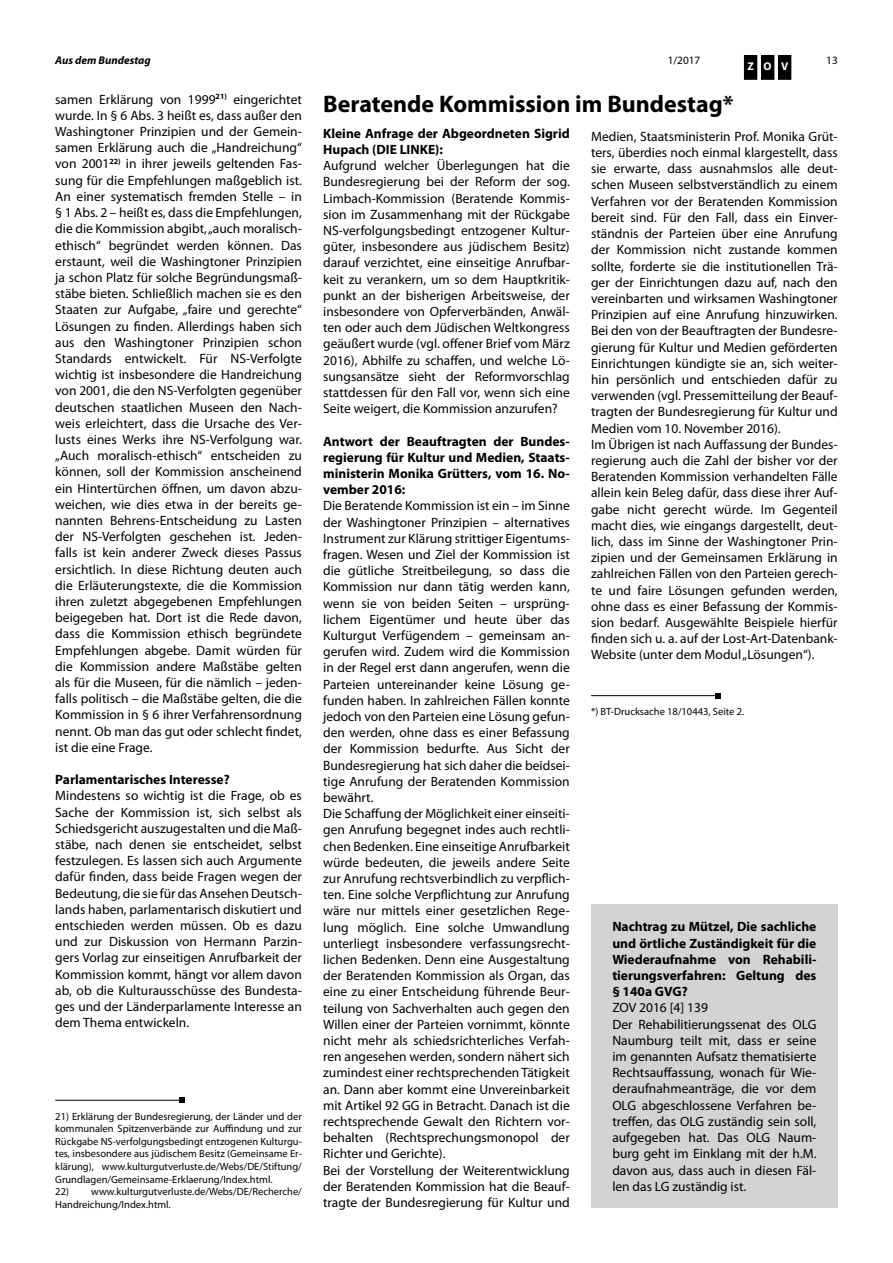
<style>
.page{position:relative;width:893px;height:1263px;background:#fff}
.page>*{position:absolute;margin:0;border:0;box-sizing:border-box;transform-origin:0 0}
.t1{font:700 24px "Myriad Pro";color:#000}
.t2{font:13.5px/16.2px "Myriad Pro";color:#000;text-align:justify}
.t3{font:700 13.5px/16.2px "Myriad Pro";color:#000;text-align:justify}
.t4{font:italic 700 11.25px "Myriad Pro";color:#000}
.t5{font:11.25px "Myriad Pro";color:#000}
.t6{font:700 11.25px "Myriad Pro";color:#fff}
.t7{font:10.5px/12.6px "Myriad Pro";color:#000;text-align:justify}
</style>
<div class="page">
<div style="left:744px;top:55px;width:13px;height:24px;background:#000"></div>
<div style="left:761px;top:55px;width:13px;height:24px;background:#000"></div>
<div style="left:778px;top:55px;width:13px;height:24px;background:#000"></div>
<div style="left:591px;top:904px;width:246px;height:303px;background:#d1d3d4"></div>
<hr style="left:55px;top:1100px;width:128px;height:1px;background:#000">
<svg style="left:180px;top:1098px;width:5px;height:5px"></svg>
<hr style="left:591px;top:695px;width:128px;height:1px;background:#000">
<svg style="left:716px;top:693px;width:5px;height:5px"></svg>
<p class="t4" style="left:55px;top:53px;width:97px">Aus dem Bundestag</p>
<p class="t2" style="left:55px;top:91px;width:248px">samen Erklärung von 1999<sup>21)</sup> eingerichtet wurde. In § 6 Abs. 3 heißt es, dass außer den Washingtoner Prinzipien und der Gemein&shy;samen Erklärung auch die „Handreichung“ von 2001<sup>22)</sup> in ihrer jeweils geltenden Fas&shy;sung für die Empfehlungen maßgeblich ist.<br>An einer systematisch fremden Stelle – in § 1 Abs. 2 – heißt es, dass die Empfehlungen, die die Kommission abgibt, „auch moralisch&shy;ethisch“ begründet werden können. Das erstaunt, weil die Washingtoner Prinzipien ja schon Platz für solche Begründungsmaß&shy;stäbe bieten. Schließlich machen sie es den Staaten zur Aufgabe, „faire und gerechte“ Lösungen zu finden. Allerdings haben sich aus den Washingtoner Prinzipien schon Standards entwickelt. Für NS-Verfolgte wichtig ist insbesondere die Handreichung von 2001, die den NS-Verfolgten gegenüber deutschen staatlichen Museen den Nach&shy;weis erleichtert, dass die Ursache des Ver&shy;lusts eines Werks ihre NS-Verfolgung war. „Auch moralisch-ethisch“ entscheiden zu können, soll der Kommission anscheinend ein Hintertürchen öffnen, um davon abzu&shy;weichen, wie dies etwa in der bereits ge&shy;nannten Behrens-Entscheidung zu Lasten der NS-Verfolgten geschehen ist. Jeden&shy;falls ist kein anderer Zweck dieses Passus ersichtlich. In diese Richtung deuten auch die Erläuterungstexte, die die Kommission ihren zuletzt abgegebenen Empfehlungen beigegeben hat. Dort ist die Rede davon, dass die Kommission ethisch begründete Empfehlungen abgebe. Damit würden für die Kommission andere Maßstäbe gelten als für die Museen, für die nämlich – jeden&shy;falls politisch – die Maßstäbe gelten, die die Kommission in § 6 ihrer Verfahrensordnung nennt. Ob man das gut oder schlecht findet, ist die eine Frage.</p>
<p class="t3" style="left:55px;top:771px;width:176px">Parlamentarisches Interesse?</p>
<p class="t2" style="left:55px;top:787px;width:248px">Mindestens so wichtig ist die Frage, ob es Sache der Kommission ist, sich selbst als Schiedsgericht auszugestalten und die Maß&shy;stäbe, nach denen sie entscheidet, selbst festzulegen. Es lassen sich auch Argumente dafür finden, dass beide Fragen wegen der Bedeutung, die sie für das Ansehen Deutsch&shy;lands haben, parlamentarisch diskutiert und entschieden werden müssen. Ob es dazu und zur Diskussion von Hermann Parzin&shy;gers Vorlag zur einseitigen Anrufbarkeit der Kommission kommt, hängt vor allem davon ab, ob die Kulturausschüsse des Bundesta&shy;ges und der Länderparlamente Interesse an dem Thema entwickeln.</p>
<p class="t7" style="left:55px;top:1109px;width:248px">21) Erklärung der Bundesregierung, der Länder und der kommunalen Spitzenverbände zur Auffindung und zur Rückgabe NS-verfolgungsbedingt entzogenen Kulturgu&shy;tes, insbesondere aus jüdischem Besitz (Gemeinsame Er&shy;klärung), www.kulturgutverluste.de/Webs/DE/Stiftung/ Grundlagen/Gemeinsame-Erklaerung/Index.html.</p>
<p class="t7" style="left:55px;top:1185px;width:248px">22) www.kulturgutverluste.de/Webs/DE/Recherche/<br>Handreichung/Index.html.</p>
<p class="t5" style="left:668px;top:53px;width:34px">1/2017</p>
<p class="t5" style="left:826px;top:53px;width:13px">13</p>
<p class="t6" style="left:747px;top:59px;width:42px">ZOV</p>
<h1 class="t1" style="left:323px;top:88px;width:412px">Beratende Kommission im Bundestag*</h1>
<p class="t2" style="left:591px;top:128px;width:248px;text-align:left">Medien, Staatsministerin Prof. Monika Grüt&shy;ters, überdies noch einmal klargestellt, dass sie erwarte, dass ausnahmslos alle deut&shy;schen Museen selbstverständlich zu einem Verfahren vor der Beratenden Kommission bereit sind. Für den Fall, dass ein Einver&shy;ständnis der Parteien über eine Anrufung der Kommission nicht zustande kommen sollte, forderte sie die institutionellen Trä&shy;ger der Einrichtungen dazu auf, nach den vereinbarten und wirksamen Washingtoner Prinzipien auf eine Anrufung hinzuwirken.<br>Bei den von der Beauftragten der Bundesre&shy;gierung für Kultur und Medien geförderten Einrichtungen kündigte sie an, sich weiter&shy;hin persönlich und entschieden dafür zu verwenden (vgl. Pressemitteilung der Beauf&shy;tragten der Bundesregierung für Kultur und Medien vom 10. November 2016).<br>Im Übrigen ist nach Auffassung der Bundes&shy;regierung auch die Zahl der bisher vor der Beratenden Kommission verhandelten Fälle allein kein Beleg dafür, dass diese ihrer Auf&shy;gabe nicht gerecht würde. Im Gegenteil macht dies, wie eingangs dargestellt, deut&shy;lich, dass im Sinne der Washingtoner Prin&shy;zipien und der Gemeinsamen Erklärung in zahlreichen Fällen von den Parteien gerech&shy;te und faire Lösungen gefunden werden, ohne dass es einer Befassung der Kommis&shy;sion bedarf. Ausgewählte Beispiele hierfür finden sich u. a. auf der Lost-Art-Datenbank-Website (unter dem Modul „Lösungen“).</p>
<p class="t3" style="left:323px;top:125px;width:248px">Kleine Anfrage der Abgeordneten Sigrid<br>Hupach (DIE LINKE):</p>
<p class="t2" style="left:323px;top:157px;width:248px">Aufgrund welcher Überlegungen hat die Bundesregierung bei der Reform der sog.<br>Limbach-Kommission (Beratende Kommis&shy;sion im Zusammenhang mit der Rückgabe NS-verfolgungsbedingt entzogener Kultur&shy;güter, insbesondere aus jüdischem Besitz) darauf verzichtet, eine einseitige Anrufbar&shy;keit zu verankern, um so dem Hauptkritik&shy;punkt an der bisherigen Arbeitsweise, der insbesondere von Opferverbänden, Anwäl&shy;ten oder auch dem Jüdischen Weltkongress geäußert wurde (vgl. offener Brief vom März 2016), Abhilfe zu schaffen, und welche Lö&shy;sungsansätze sieht der Reformvorschlag stattdessen für den Fall vor, wenn sich eine Seite weigert, die Kommission anzurufen?</p>
<p class="t3" style="left:323px;top:432px;width:248px">Antwort der Beauftragten der Bundes&shy;regierung für Kultur und Medien, Staats&shy;ministerin Monika Grütters, vom 16. No&shy;vember 2016:</p>
<p class="t2" style="left:323px;top:497px;width:248px;text-align:left">Die Beratende Kommission ist ein – im Sinne der Washingtoner Prinzipien – alternatives Instrument zur Klärung strittiger Eigentums&shy;fragen. Wesen und Ziel der Kommission ist die gütliche Streitbeilegung, so dass die Kommission nur dann tätig werden kann, wenn sie von beiden Seiten – ursprüng&shy;lichem Eigentümer und heute über das Kulturgut Verfügendem – gemeinsam an&shy;gerufen wird. Zudem wird die Kommission in der Regel erst dann angerufen, wenn die Parteien untereinander keine Lösung ge&shy;funden haben. In zahlreichen Fällen konnte jedoch von den Parteien eine Lösung gefun&shy;den werden, ohne dass es einer Befassung der Kommission bedurfte. Aus Sicht der Bundesregierung hat sich daher die beidsei&shy;tige Anrufung der Beratenden Kommission bewährt.<br>Die Schaffung der Möglichkeit einer einseiti&shy;gen Anrufung begegnet indes auch rechtli&shy;chen Bedenken. Eine einseitige Anrufbarkeit würde bedeuten, die jeweils andere Seite zur Anrufung rechtsverbindlich zu verpflich&shy;ten. Eine solche Verpflichtung zur Anrufung wäre nur mittels einer gesetzlichen Rege&shy;lung möglich. Eine solche Umwandlung unterliegt insbesondere verfassungsrecht&shy;lichen Bedenken. Denn eine Ausgestaltung der Beratenden Kommission als Organ, das eine zu einer Entscheidung führende Beur&shy;teilung von Sachverhalten auch gegen den Willen einer der Parteien vornimmt, könnte nicht mehr als schiedsrichterliches Verfah&shy;ren angesehen werden, sondern nähert sich zumindest einer rechtsprechenden Tätigkeit an. Dann aber kommt eine Unvereinbarkeit mit Artikel 92 GG in Betracht. Danach ist die rechtsprechende Gewalt den Richtern vor&shy;behalten (Rechtsprechungsmonopol der Richter und Gerichte).<br>Bei der Vorstellung der Weiterentwicklung der Beratenden Kommission hat die Beauf&shy;tragte der Bundesregierung für Kultur und</p>
<p class="t7" style="left:591px;top:705px;width:155px">*) BT-Drucksache 18/10443, Seite 2.</p>
<p class="t3" style="left:612px;top:918px;width:206px">Nachtrag zu Mützel, Die sachliche und örtliche Zuständigkeit für die Wiederaufnahme von Rehabili&shy;tierungsverfahren: Geltung des § 140a GVG?</p>
<p class="t2" style="left:612px;top:1000px;width:206px;text-align:left">ZOV 2016 [4] 139<br>Der Rehabilitierungssenat des OLG<br>Naumburg teilt mit, dass er seine im genannten Aufsatz thematisierte<br>Rechtsauffassung, wonach für Wie&shy;deraufnahmeanträge, die vor dem<br>OLG abgeschlossene Verfahren be&shy;treffen, das OLG zuständig sein soll, aufgegeben hat. Das OLG Naum&shy;burg geht im Einklang mit der h.M. davon aus, dass auch in diesen Fäl&shy;len das LG zuständig ist.</p>
</div>
